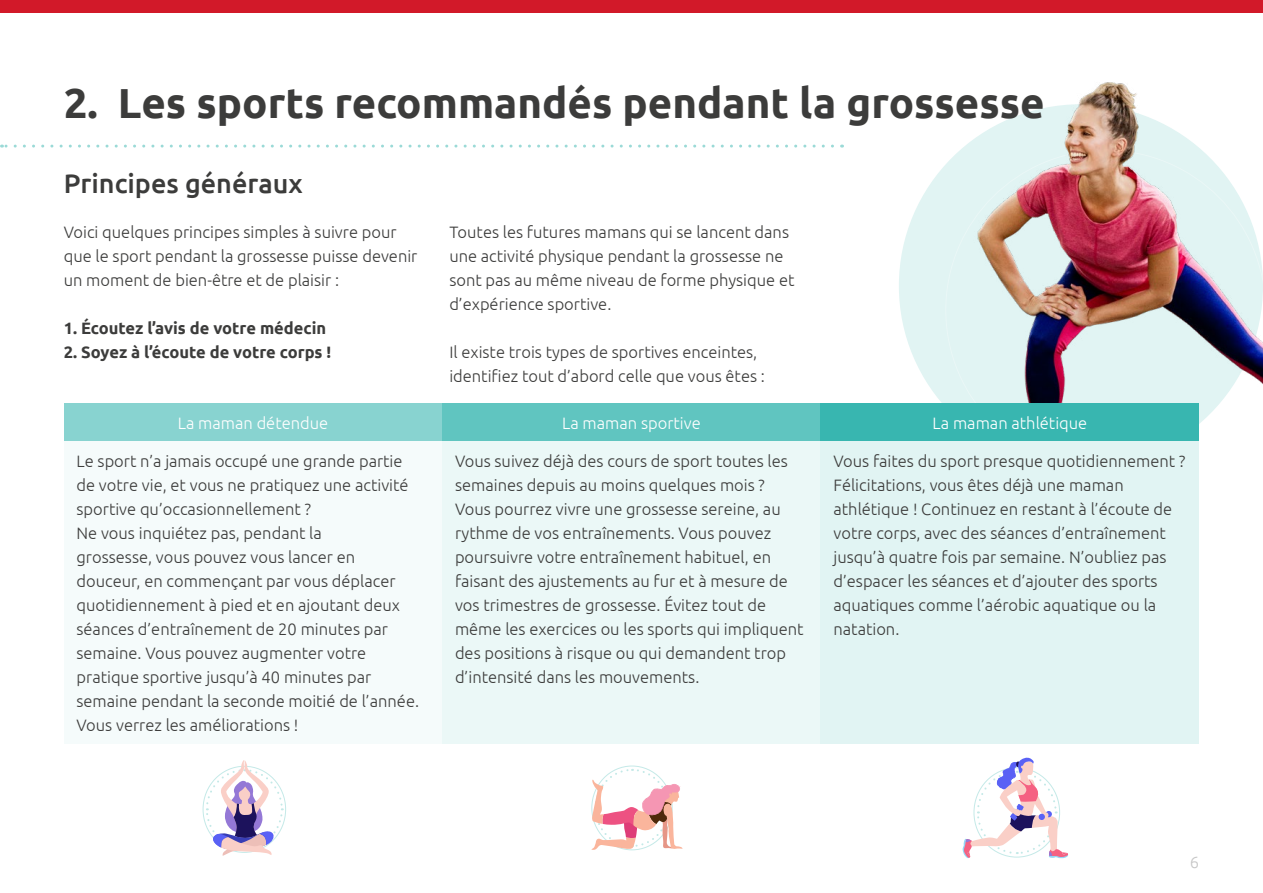
<style>
.page{position:relative;width:1263px;height:893px;background:#fff}
.page>*{position:absolute;margin:0;border:0;box-sizing:border-box;transform-origin:0 0}
.t1{font:700 42px "Ubuntu";color:#3c3c3b}
.t2{font:500 27px "Ubuntu";color:#3c3c3b}
.t3{font:300 16.5px/24px "Ubuntu";color:#3c3c3b}
.t4{font:700 16.5px "Ubuntu";color:#3c3c3b}
.t5{font:300 16.5px "Ubuntu";color:#fff}
.t6{font:300 16.5px "Ubuntu";color:#c6c6c6}
</style>
<div class="page">
<div style="left:0;top:0;width:1263px;height:13px;background:#d21929"></div>
<img style="left:915px;top:82px;width:348px;height:342px">
<svg style="left:1px;top:145px;width:831px;height:3px"></svg>
<div style="left:64px;top:403px;width:378px;height:39px;background:#88d3d0"></div>
<div style="left:442px;top:403px;width:379px;height:39px;background:#60c5c0"></div>
<div style="left:821px;top:403px;width:378px;height:39px;background:#38b6b0"></div>
<div style="left:64px;top:442px;width:378px;height:302px;background:#f5fbfb"></div>
<div style="left:442px;top:442px;width:379px;height:302px;background:#ebf8f7"></div>
<div style="left:821px;top:442px;width:378px;height:302px;background:#e1f4f3"></div>
<svg style="left:205px;top:760px;width:81px;height:96px"></svg>
<svg style="left:591px;top:766px;width:92px;height:84px"></svg>
<svg style="left:962px;top:757px;width:106px;height:101px"></svg>
<div style="left:1038px;top:814px;width:7px;height:6px;background:#5961f5;border-radius:50%"></div>
<h1 class="t1" style="left:64px;top:77px;width:982px">2. Les sports recommandés pendant la grossesse</h1>
<h2 class="t2" style="left:64px;top:166px;width:241px">Principes généraux</h2>
<p class="t3" style="left:64px;top:220px;width:355px">Voici quelques principes simples à suivre pour que le sport pendant la grossesse puisse devenir un moment de bien-être et de plaisir :</p>
<p class="t4" style="left:64px;top:318px;width:264px">1. Écoutez l’avis de votre médecin</p>
<p class="t4" style="left:64px;top:342px;width:269px">2. Soyez à l’écoute de votre corps !</p>
<p class="t3" style="left:449px;top:220px;width:347px">Toutes les futures mamans qui se lancent dans une activité physique pendant la grossesse ne sont pas au même niveau de forme physique et d’expérience sportive.</p>
<p class="t3" style="left:449px;top:340px;width:317px">Il existe trois types de sportives enceintes, identifiez tout d’abord celle que vous êtes :</p>
<p class="t5" style="left:178px;top:413px;width:152px">La maman détendue</p>
<p class="t5" style="left:562px;top:413px;width:140px">La maman sportive</p>
<p class="t5" style="left:933px;top:413px;width:156px">La maman athlétique</p>
<p class="t3" style="left:77px;top:449px;width:344px">Le sport n’a jamais occupé une grande partie de votre vie, et vous ne pratiquez une activité sportive qu’occasionnellement ?<br>Ne vous inquiétez pas, pendant la<br>grossesse, vous pouvez vous lancer en douceur, en commençant par vous déplacer quotidiennement à pied et en ajoutant deux séances d’entraînement de 20 minutes par semaine. Vous pouvez augmenter votre pratique sportive jusqu’à 40 minutes par semaine pendant la seconde moitié de l’année.<br>Vous verrez les améliorations !</p>
<p class="t3" style="left:455px;top:449px;width:350px">Vous suivez déjà des cours de sport toutes les semaines depuis au moins quelques mois ?<br>Vous pourrez vivre une grossesse sereine, au rythme de vos entraînements. Vous pouvez poursuivre votre entraînement habituel, en faisant des ajustements au fur et à mesure de vos trimestres de grossesse. Évitez tout de même les exercices ou les sports qui impliquent des positions à risque ou qui demandent trop d’intensité dans les mouvements.</p>
<p class="t3" style="left:833px;top:449px;width:353px">Vous faites du sport presque quotidiennement ?<br>Félicitations, vous êtes déjà une maman athlétique ! Continuez en restant à l’écoute de votre corps, avec des séances d’entraînement jusqu’à quatre fois par semaine. N’oubliez pas d’espacer les séances et d’ajouter des sports aquatiques comme l’aérobic aquatique ou la natation.</p>
<p class="t6" style="left:1190px;top:852px;width:11px">6</p>
</div>
